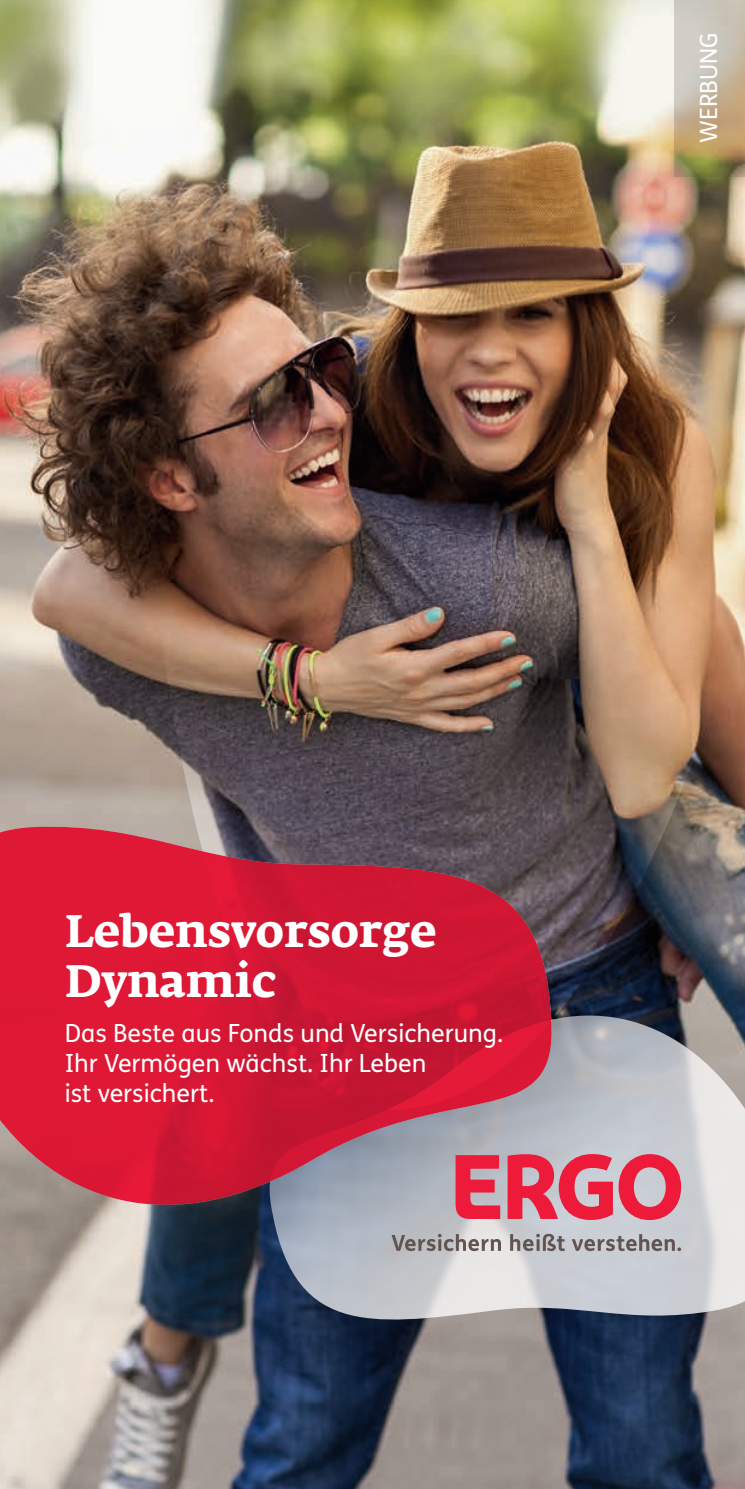
<style>
.page{position:relative;width:745px;height:1489px;background:#fff}
.page>*{position:absolute;margin:0;border:0;box-sizing:border-box;transform-origin:0 0}
.t1{font:700 45px/50px "Fedra Serif A Pro";color:#fff}
.t2{font:25px/30px "FS Me";color:#fff}
.t3{font:23.75px "FS Me";color:#fff}
</style>
<div class="page">
<img style="left:0;top:0;width:744px;height:1488px">
<svg style="left:257px;top:1116px;width:487px;height:218px;background:#acb0b9"></svg>
<img style="left:136px;top:312px;width:608px;height:804px">
<svg style="left:0;top:823px;width:553px;height:384px;background:#c22e46"></svg>
<svg style="left:618px;top:1153px;width:62px;height:66px;background:#dd6a7e"></svg>
<svg style="left:507px;top:1153px;width:105px;height:66px;background:#de5a71"></svg>
<svg style="left:455px;top:1155px;width:45px;height:63px;background:#dd4a63"></svg>
<svg style="left:391px;top:1233px;width:109px;height:17px;background:#a7a2a2"></svg>
<svg style="left:510px;top:1233px;width:54px;height:17px"></svg>
<svg style="left:571px;top:1233px;width:109px;height:17px;background:#a7a5a8"></svg>
<svg style="left:673px;top:0;width:71px;height:177px;background:#c0b296"></svg>
<p class="t3" style="left:691px;top:143px;width:112px;rotate:-90deg">WERBUNG</p>
<h1 class="t1" style="left:65px;top:906px;width:373px">Lebensvorsorge<br>Dynamic</h1>
<p class="t2" style="left:65px;top:1017px;width:439px">Das Beste aus Fonds und Versicherung.<br>Ihr Vermögen wächst. Ihr Leben<br>ist versichert.</p>
</div>
